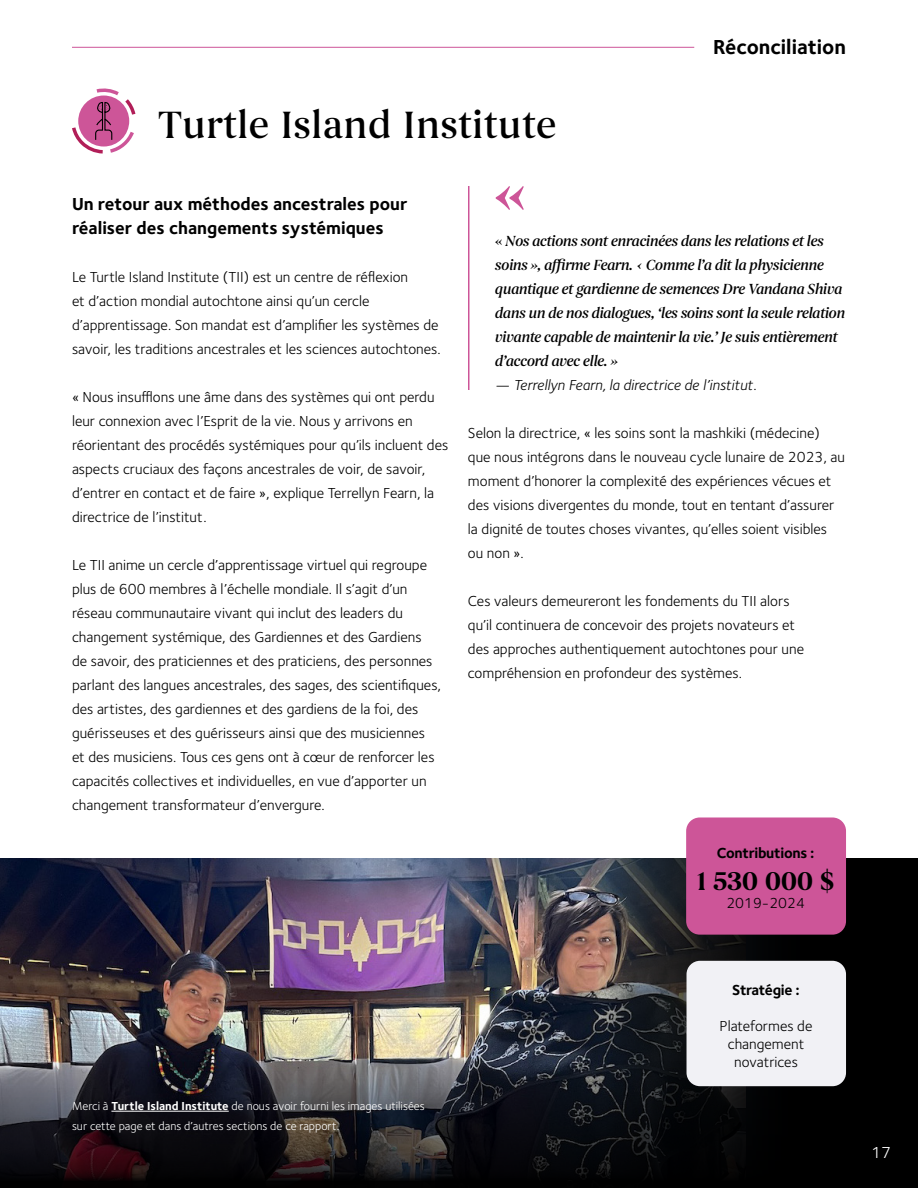
<style>
.page{position:relative;width:918px;height:1188px;background:#fff}
.page>*{position:absolute;margin:0;border:0;box-sizing:border-box;transform-origin:0 0}
.Heading_2{font:500 39px "Begum";letter-spacing:-.01em;color:#000}
.Heading_3{font:600 27px "Begum";letter-spacing:-.02em;color:#000}
.t1{font:700 21px "Foundry Sterling";color:#000}
.Subtitle{font:700 18px/24px "Foundry Sterling";color:#000}
.t2{font:16.5px "Foundry Sterling";color:#fff}
.Body_Copy{font:15px/24px "Foundry Sterling";color:#000}
.In-line_Quote{font:italic 500 15px/24px "Begum";letter-spacing:-.04em;color:#000}
.t3{font:italic 15px "Foundry Sterling";color:#000}
.Body_Copy-2{font:700 15px "Foundry Sterling";letter-spacing:-.02em;color:#000}
.Heading_3-2{font:15px "Foundry Sterling";color:#000}
.t4{font:12px/19.5px "Foundry Sterling";color:#fff}
.s1{font-style:normal}
.s2{font-weight:700}
</style>
<div class="page">
<img style="left:0;top:858px;width:580px;height:191px">
<svg style="left:580px;top:858px;width:338px;height:191px;background:#222021"></svg>
<svg style="left:0;top:1049px;width:918px;height:139px;background:#1e1d21"></svg>
<div style="left:686px;top:818px;width:160px;height:117px;background:#cd5598;border-radius:14px"></div>
<hr style="left:468px;top:186px;width:2px;height:204px;background:#cd5598">
<div style="left:687px;top:961px;width:159px;height:125px;background:#f1f1f5;border-radius:14px"></div>
<hr style="left:111px;top:1111px;width:118px;height:1px;background:#fff">
<svg style="left:72px;top:88px;width:63px;height:66px"></svg>
<svg style="left:496px;top:186px;width:28px;height:24px"></svg>
<hr style="left:72px;top:47px;width:622px;height:1px;background:#cd5598">
<p class="Heading_2" style="left:158px;top:101px;width:400px">Turtle Island Institute</p>
<h3 class="t1" style="left:713px;top:34px;width:134px">Réconciliation</h3>
<p class="Subtitle" style="left:72px;top:193px;width:337px">Un retour aux méthodes ancestrales pour réaliser des changements systémiques</p>
<p class="Body_Copy" style="left:72px;top:265px;width:370px">Le Turtle Island Institute (TII) est un centre de réflexion<br>et d’action mondial autochtone ainsi qu’un cercle d’apprentissage. Son mandat est d’amplifier les systèmes de savoir, les traditions ancestrales et les sciences autochtones.</p>
<p class="Body_Copy" style="left:72px;top:385px;width:378px">« Nous insufflons une âme dans des systèmes qui ont perdu leur connexion avec l’Esprit de la vie. Nous y arrivons en réorientant des procédés systémiques pour qu’ils incluent des aspects cruciaux des façons ancestrales de voir, de savoir, d’entrer en contact et de faire », explique Terrellyn Fearn, la directrice de l’institut.</p>
<p class="Body_Copy" style="left:72px;top:553px;width:371px">Le TII anime un cercle d’apprentissage virtuel qui regroupe plus de 600 membres à l’échelle mondiale. Il s’agit d’un réseau communautaire vivant qui inclut des leaders du changement systémique, des Gardiennes et des Gardiens<br>de savoir, des praticiennes et des praticiens, des personnes parlant des langues ancestrales, des sages, des scientifiques, des artistes, des gardiennes et des gardiens de la foi, des guérisseuses et des guérisseurs ainsi que des musiciennes et des musiciens. Tous ces gens ont à cœur de renforcer les capacités collectives et individuelles, en vue d’apporter un changement transformateur d’envergure.</p>
<p class="In-line_Quote" style="left:495px;top:229px;width:352px"><span class="s1">«</span> Nos actions sont enracinées dans les relations et les soins », affirme Fearn. « Comme l’a dit la physicienne quantique et gardienne de semences Dre Vandana Shiva dans un de nos dialogues, ‘les soins sont la seule relation vivante capable de maintenir la vie.’ Je suis entièrement d’accord avec elle. »</p>
<p class="t3" style="left:495px;top:376px;width:263px">— Terrellyn Fearn, la directrice de l’institut.</p>
<p class="Body_Copy" style="left:468px;top:421px;width:379px">Selon la directrice, « les soins sont la mashkiki (médecine) que nous intégrons dans le nouveau cycle lunaire de 2023, au moment d’honorer la complexité des expériences vécues et des visions divergentes du monde, tout en tentant d’assurer la dignité de toutes choses vivantes, qu’elles soient visibles ou non ».</p>
<p class="Body_Copy" style="left:468px;top:589px;width:338px">Ces valeurs demeureront les fondements du TII alors qu’il continuera de concevoir des projets novateurs et des approches authentiquement autochtones pour une compréhension en profondeur des systèmes.</p>
<p class="Body_Copy-2" style="left:717px;top:844px;width:99px">Contributions :</p>
<p class="Heading_3" style="left:697px;top:865px;width:139px">1 530 000 $</p>
<p class="Heading_3-2" style="left:726px;top:895px;width:80px">2019-2024</p>
<p class="t4" style="left:72px;top:1096px;width:354px">Merci à <span class="s2">Turtle Island Institute</span> de nous avoir fourni les images utilisées sur cette page et dans d’autres sections de ce rapport.</p>
<p class="Body_Copy-2" style="left:732px;top:981px;width:69px">Stratégie :</p>
<p class="Body_Copy" style="left:720px;top:1017px;width:94px;line-height:18px;text-align:center">Plateformes de changement novatrices</p>
<p class="t2" style="left:871px;top:1143px;width:21px">17</p>
</div>
